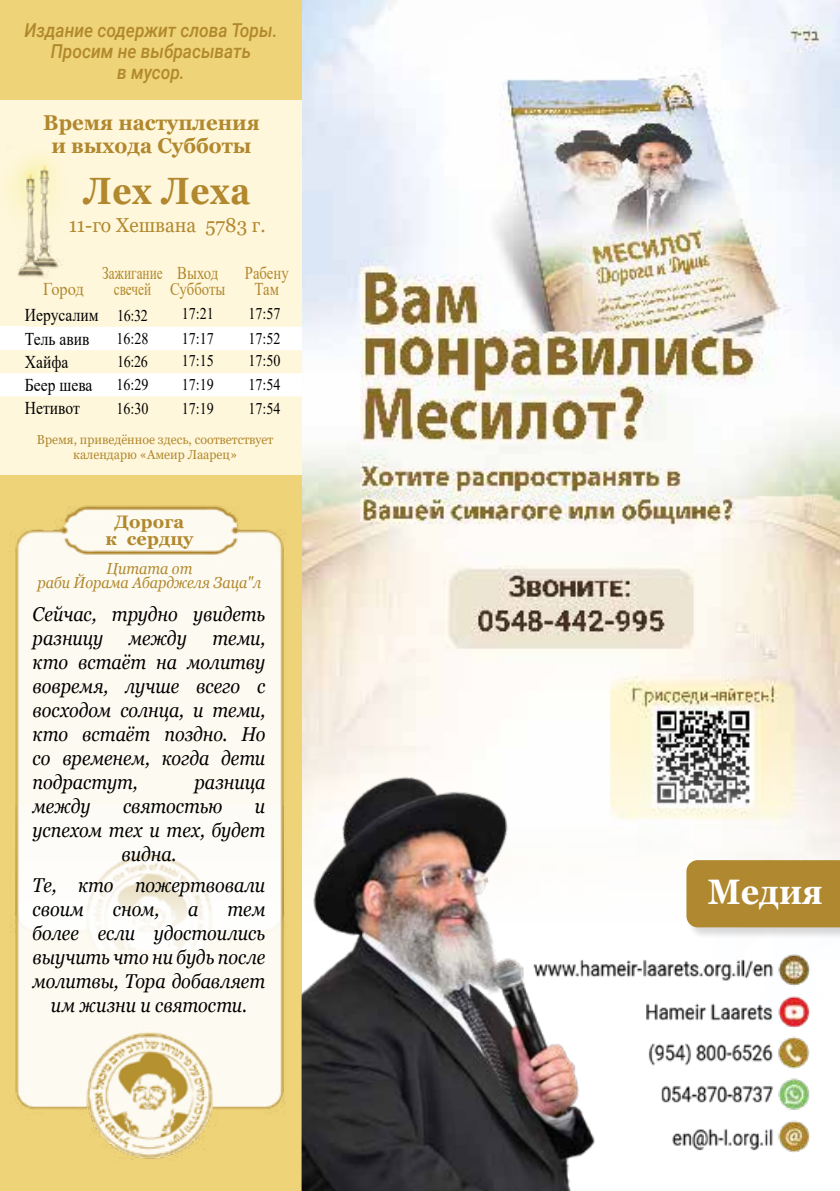
<style>
.page{position:relative;width:840px;height:1191px;background:#fff}
.page>*{position:absolute;margin:0;border:0;box-sizing:border-box;transform-origin:0 0}
.t1{font:700 38px "Georgia";letter-spacing:.02em;color:#b1882d;scale:.88 1}
.t2{font:700 35.4px "Georgia";color:#fff;scale:.91 1}
.t3{font:700 21.4px/23.6px "Georgia";color:#b1882d;text-align:center;scale:.95 1}
.t4{font:20.2px "Georgia";color:#b1882d;scale:.95 1}
.t5{font:italic 20px/24px "Georgia";letter-spacing:-.005em;color:#000;scale:.9 1}
.t6{font:italic 500 19.2px/21.2px "Roboto";color:#b1892c;text-align:center;scale:.9 1}
.t7{font:18px/26.2px "Times New Roman";color:#000;text-align:right;scale:.86 1}
.t8{font:18px/16px "Times New Roman";color:#b1882d;text-align:center;scale:.82 1}
.t9{font:700 18px/17.8px "Georgia";letter-spacing:.01em;color:#b1882d;text-align:center}
.t10{font:18px "Times New Roman";color:#b1882d;scale:.74 1}
.t11{font:18px "Times New Roman";color:#b1882d;scale:.91 1}
.t12{font:16.2px "Times New Roman";color:#000;scale:.86 1}
.t13{font:italic 16px/14px "Georgia";color:#b1882d;text-align:center;scale:.91 1}
.t14{font:13px/15.6px "Georgia";color:#b1882d;text-align:center;scale:.95 1}
.s1{color:#b1882d}
.s2{font-size:16.2px}
</style>
<div class="page">
<img style="left:302px;top:0;width:537px;height:860px">
<div style="left:0;top:0;width:302px;height:1191px;background:#eed378"></div>
<div style="left:0;top:100px;width:302px;height:375px;background:#fff7dc"></div>
<img style="left:8px;top:156px;width:54px;height:122px">
<svg style="left:0;top:326px;width:302px;height:70px"></svg>
<div style="left:0;top:327px;width:25px;height:23px;background:#fff"></div>
<div style="left:685px;top:860px;width:154px;height:80px;background:#000;opacity:.15"></div>
<div style="left:686px;top:860px;width:153px;height:67px;background:#af882f"></div>
<img style="left:614px;top:954px;width:196px;height:199px">
<img style="left:301px;top:719px;width:313px;height:472px">
<img style="left:15px;top:497px;width:288px;height:309px">
<img style="left:10px;top:806px;width:293px;height:354px">
<p class="t6" style="left:24px;top:19px;width:282px">Издание содержит слова Торы.<br>Просим не выбрасывать<br>в мусор.</p>
<p class="t3" style="left:43px;top:110px;width:229px">Время наступления и выхода Субботы</p>
<h1 class="t1" style="left:84px;top:166px;width:191px">Лех Леха</h1>
<p class="t4" style="left:69px;top:212px;width:209px">11-го Хешвана 5783 г.</p>
<p class="t10" style="left:102px;top:260px;width:83px">Зажигание</p>
<p class="t7" style="left:25px;top:275px;width:148px"><span class="s1">свечей<br></span>Иерусалим <span class="s2">16:32</span></p>
<p class="t11" style="left:43px;top:276px;width:46px">Город</p>
<p class="t8" style="left:170px;top:265px;width:69px">Выход<br>Субботы</p>
<p class="t8" style="left:245px;top:265px;width:55px">Рабену<br>Там</p>
<p class="t12" style="left:182px;top:302px;width:39px">17:21</p>
<p class="t12" style="left:248px;top:302px;width:39px">17:57</p>
<p class="t7" style="left:25px;top:325px;width:76px">Тель авив</p>
<p class="t12" style="left:116px;top:327px;width:39px">16:28</p>
<p class="t12" style="left:182px;top:327px;width:39px">17:17</p>
<p class="t12" style="left:248px;top:327px;width:39px">17:52</p>
<p class="t7" style="left:25px;top:348px;width:52px">Хайфа</p>
<p class="t12" style="left:117px;top:350px;width:37px">16:26</p>
<p class="t12" style="left:182px;top:349px;width:39px">17:15</p>
<p class="t12" style="left:248px;top:349px;width:39px">17:50</p>
<p class="t7" style="left:25px;top:371px;width:80px">Беер шева</p>
<p class="t12" style="left:116px;top:373px;width:39px">16:29</p>
<p class="t12" style="left:182px;top:373px;width:39px">17:19</p>
<p class="t12" style="left:248px;top:373px;width:39px">17:54</p>
<p class="t7" style="left:25px;top:394px;width:65px">Нетивот</p>
<p class="t12" style="left:116px;top:397px;width:39px">16:30</p>
<p class="t12" style="left:182px;top:397px;width:39px">17:19</p>
<p class="t12" style="left:248px;top:397px;width:39px">17:54</p>
<p class="t14" style="left:37px;top:432px;width:250px">Время, приведённое здесь, соответствует календарю «Амеир Лаарец»</p>
<p class="t9" style="left:105px;top:512px;width:89px">Дорога<br>к сердцу</p>
<p class="t13" style="left:37px;top:561px;width:247px">Цитата от<br>раби Йорама Абарджеля Заца"л</p>
<p class="t5" style="left:33px;top:602px;width:260px">Сейчас, трудно увидеть разницу</p>
<p class="t5" style="left:129px;top:626px;width:66px">между</p>
<p class="t5" style="left:33px;top:626px;width:260px;text-align:justify;text-indent:180px">теми, кто встаёт на молитву вовремя, лучше всего с восходом солнца, и теми, кто встаёт поздно. Но со временем, когда дети подрастут,</p>
<p class="t5" style="left:194px;top:770px;width:80px">разница</p>
<p class="t5" style="left:33px;top:794px;width:66px">между</p>
<p class="t5" style="left:123px;top:794px;width:112px">святостью</p>
<p class="t5" style="left:255px;top:794px;width:13px">и</p>
<p class="t5" style="left:33px;top:818px;width:260px">успехом тех и тех, будет</p>
<p class="t5" style="left:121px;top:842px;width:62px">видна.</p>
<p class="t5" style="left:33px;top:873px;width:260px">Те, кто пожертвовали своим</p>
<p class="t5" style="left:113px;top:897px;width:53px">сном,</p>
<p class="t5" style="left:188px;top:897px;width:13px">а</p>
<p class="t5" style="left:227px;top:897px;width:44px">тем</p>
<p class="t5" style="left:33px;top:921px;width:260px">более если удостоились</p>
<p class="t5" style="left:33px;top:945px;width:260px">выучить что ни будь после</p>
<p class="t5" style="left:33px;top:969px;width:260px">молитвы, Тора добавляет</p>
<p class="t5" style="left:51px;top:993px;width:219px">им жизни и святости.</p>
<h2 class="t2" style="left:707px;top:869px;width:128px">Медия</h2>
</div>
